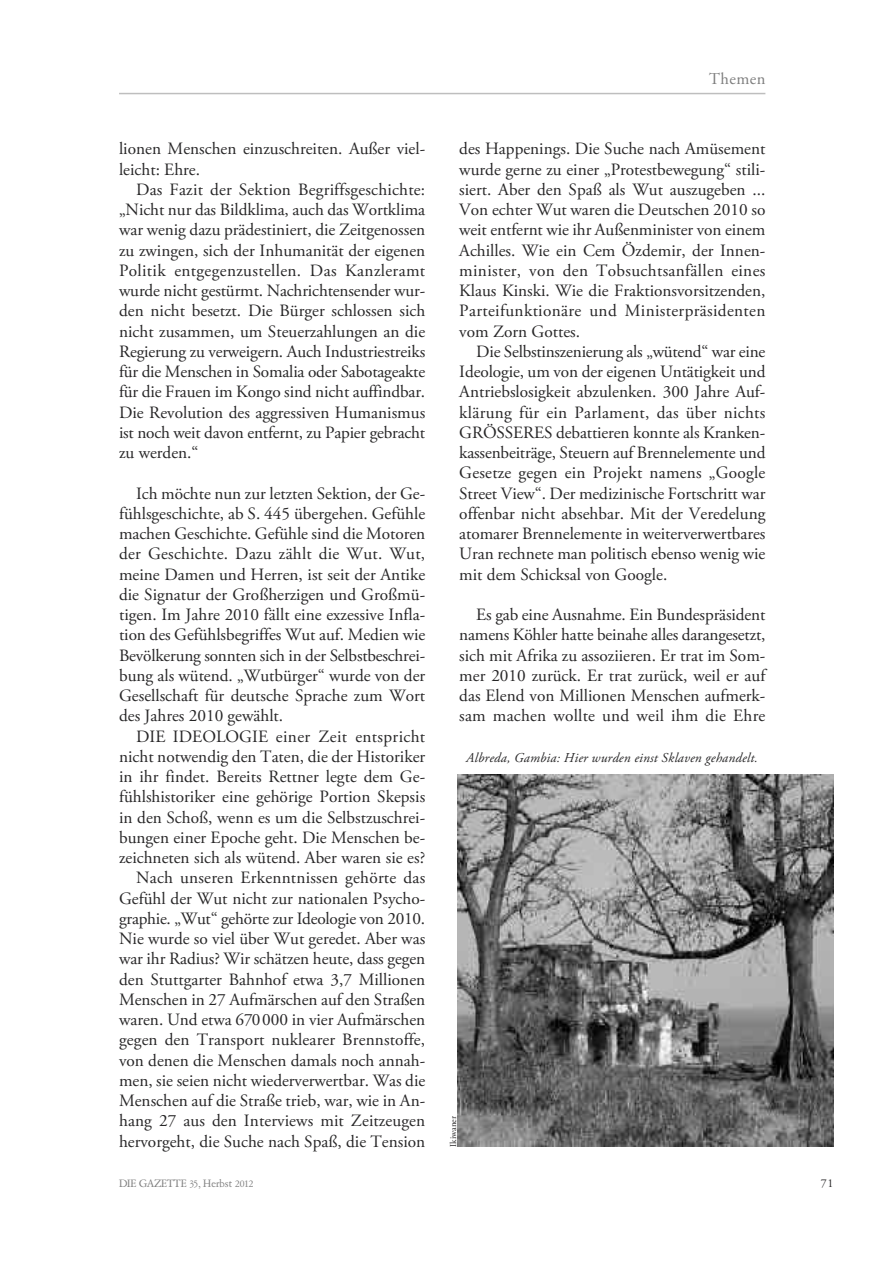
<style>
.page{position:relative;width:893px;height:1263px;background:#fff}
.page>*{position:absolute;margin:0;border:0;box-sizing:border-box;transform-origin:0 0}
.t1{font:17.25px/20.2px "Adobe Garamond Pro";color:#272627;text-align:justify}
.t2{font:16.5px "Adobe Garamond Pro";letter-spacing:.025em;color:#7d7d7d}
.t3{font:italic 13.5px "Adobe Garamond Pro";letter-spacing:.015em;color:#272627}
.t4{font:12px "Adobe Garamond Pro";color:#272627}
.t5{font:10.5px "Garamont BQ";color:#7d7d7d}
.t6{font:9px "Adobe Garamond Pro";color:#272627}
</style>
<div class="page">
<hr style="left:119px;top:93px;width:646px;height:1px;background:#bebebe">
<img style="left:458px;top:775px;width:375px;height:371px">
<p class="t1" style="left:119px;top:140px;width:308px">lionen Menschen einzuschreiten. Außer viel&shy;leicht: Ehre.</p>
<p class="t1" style="left:119px;top:181px;width:308px;text-indent:17px">Das Fazit der Sektion Begriffsgeschichte: „Nicht nur das Bildklima, auch das Wortklima war wenig dazu prädestiniert, die Zeitgenossen zu zwingen, sich der Inhumanität der eigenen Politik entgegenzustellen. Das Kanzleramt wurde nicht gestürmt. Nachrichtensender wur&shy;den nicht besetzt. Die Bürger schlossen sich nicht zusammen, um Steuerzahlungen an die Regierung zu verweigern. Auch Industriestreiks für die Menschen in Somalia oder Sabotageakte für die Frauen im Kongo sind nicht auffindbar.<br>Die Revolution des aggressiven Humanismus ist noch weit davon entfernt, zu Papier gebracht zu werden.“</p>
<p class="t1" style="left:119px;top:484px;width:308px;text-indent:17px">Ich möchte nun zur letzten Sektion, der Ge&shy;fühlsgeschichte, ab S. 445 übergehen. Gefühle machen Geschichte. Gefühle sind die Motoren der Geschichte. Dazu zählt die Wut. Wut, meine Damen und Herren, ist seit der Antike die Signatur der Großherzigen und Großmü&shy;tigen. Im Jahre 2010 fällt eine exzessive Infla&shy;tion des Gefühlsbegriffes Wut auf. Medien wie Bevölkerung sonnten sich in der Selbstbeschrei&shy;bung als wütend. „Wutbürger“ wurde von der Gesellschaft für deutsche Sprache zum Wort des Jahres 2010 gewählt.</p>
<p class="t1" style="left:119px;top:727px;width:308px;text-align:right">DIE IDEOLOGIE einer Zeit entspricht nicht notwendig den Taten, die der Historiker in ihr findet. Bereits Rettner legte dem Ge&shy;fühlshistoriker eine gehörige Portion Skepsis in den Schoß, wenn es um die Selbstzuschrei&shy;bungen einer Epoche geht. Die Menschen be&shy;zeichneten sich als wütend. Aber waren sie es?<br>Nach unseren Erkenntnissen gehörte das Gefühl der Wut nicht zur nationalen Psycho&shy;graphie. „Wut“ gehörte zur Ideologie von 2010.<br>Nie wurde so viel über Wut geredet. Aber was war ihr Radius? Wir schätzen heute, dass gegen den Stuttgarter Bahnhof etwa 3,7 Millionen Menschen in 27 Aufmärschen auf den Straßen waren. Und etwa 670000 in vier Aufmärschen gegen den Transport nuklearer Brennstoffe, von denen die Menschen damals noch annah&shy;men, sie seien nicht wiederverwertbar. Was die Menschen auf die Straße trieb, war, wie in An&shy;hang 27 aus den Interviews mit Zeitzeugen hervorgeht, die Suche nach Spaß, die Tension</p>
<p class="t2" style="left:709px;top:72px;width:58px">Themen</p>
<p class="t1" style="left:459px;top:140px;width:308px">des Happenings. Die Suche nach Amüsement wurde gerne zu einer „Protestbewegung“ stili&shy;siert. Aber den Spaß als Wut auszugeben ...<br>Von echter Wut waren die Deutschen 2010 so weit entfernt wie ihr Außenminister von einem Achilles. Wie ein Cem Özdemir, der Innen&shy;minister, von den Tobsuchtsanfällen eines Klaus Kinski. Wie die Fraktionsvorsitzenden, Parteifunktionäre und Ministerpräsidenten vom Zorn Gottes.</p>
<p class="t1" style="left:459px;top:343px;width:308px;text-indent:17px">Die Selbstinszenierung als „wütend“ war eine Ideologie, um von der eigenen Untätigkeit und Antriebslosigkeit abzulenken. 300 Jahre Auf&shy;klärung für ein Parlament, das über nichts GRÖSSERES debattieren konnte als Kranken&shy;kassenbeiträge, Steuern auf Brennelemente und Gesetze gegen ein Projekt namens „Google Street View“. Der medizinische Fortschritt war offenbar nicht absehbar. Mit der Veredelung atomarer Brennelemente in weiterverwertbares Uran rechnete man politisch ebenso wenig wie mit dem Schicksal von Google.</p>
<p class="t1" style="left:459px;top:606px;width:308px;text-indent:17px">Es gab eine Ausnahme. Ein Bundespräsident namens Köhler hatte beinahe alles darangesetzt, sich mit Afrika zu assoziieren. Er trat im Som&shy;mer 2010 zurück. Er trat zurück, weil er auf das Elend von Millionen Menschen aufmerk&shy;sam machen wollte und weil ihm die Ehre</p>
<p class="t3" style="left:466px;top:752px;width:293px">Albreda, Gambia: Hier wurden einst Sklaven gehandelt.</p>
<p class="t6" style="left:450px;top:1147px;width:32px;rotate:-90deg">Ikiwaner</p>
<p class="t5" style="left:119px;top:1179px;width:136px">DIE GAZETTE 35, Herbst 2012</p>
<p class="t4" style="left:821px;top:1178px;width:14px">71</p>
</div>
